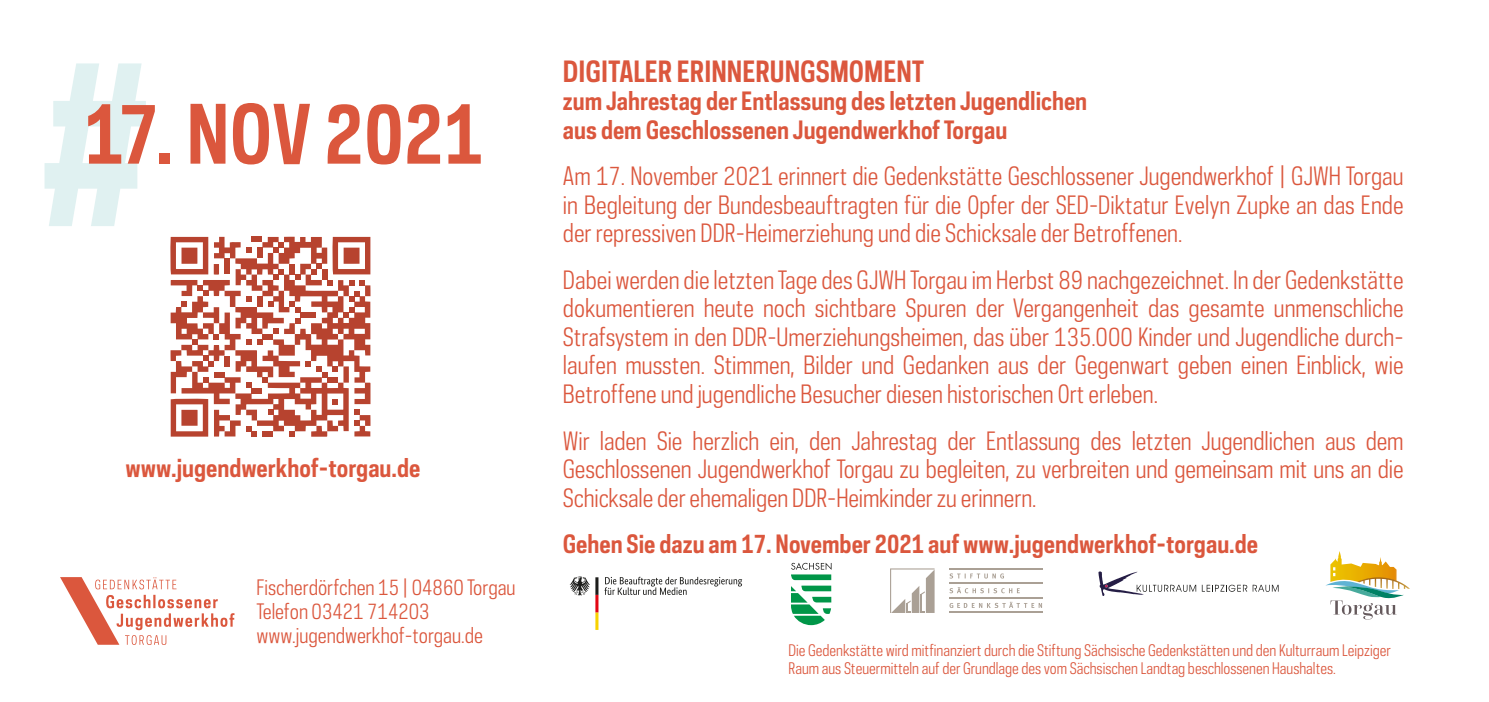
<style>
.page{position:relative;width:1489px;height:702px;background:#fff}
.page>*{position:absolute;margin:0;border:0;box-sizing:border-box;transform-origin:0 0}
.t1{font:700 76.75px "Galaxie Polaris Condensed";color:#db573d}
.t2{font:700 27.5px "Galaxie Polaris Condensed";color:#db573d}
.t3{font:23.75px/28.5px "Galaxie Polaris Condensed";color:#db573d;text-align:justify}
.t4{font:700 23.75px/28.5px "Galaxie Polaris Condensed";color:#db573d}
.t5{font:20px/24px "Galaxie Polaris Condensed";color:#db573d}
.t6{font:15px/18px "Galaxie Polaris Condensed";color:#db573d}
</style>
<div class="page">
<svg style="left:45px;top:63px;width:101px;height:163px"></svg>
<svg style="left:60px;top:577px;width:174px;height:68px"></svg>
<svg style="left:791px;top:562px;width:40px;height:63px"></svg>
<img style="left:1330px;top:551px;width:66px;height:27px">
<img style="left:1357px;top:577px;width:52px;height:12px">
<svg style="left:1325px;top:578px;width:78px;height:41px"></svg>
<svg style="left:604px;top:576px;width:138px;height:19px"></svg>
<svg style="left:569px;top:576px;width:29px;height:54px"></svg>
<svg style="left:890px;top:568px;width:44px;height:45px"></svg>
<svg style="left:949px;top:587px;width:70px;height:6px"></svg>
<svg style="left:949px;top:573px;width:54px;height:5px"></svg>
<hr style="left:949px;top:568px;width:94px;height:1px;background:#aaa095">
<hr style="left:949px;top:612px;width:94px;height:1px;background:#aaa095">
<hr style="left:949px;top:597px;width:94px;height:1px;background:#aaa095">
<hr style="left:949px;top:583px;width:94px;height:1px;background:#aaa095">
<svg style="left:949px;top:601px;width:93px;height:7px"></svg>
<svg style="left:1098px;top:571px;width:180px;height:25px"></svg>
<svg style="left:170px;top:237px;width:200px;height:199px"></svg>
<h1 class="t1" style="left:84px;top:83px;width:401px">17. NOV 2021</h1>
<p class="t4" style="left:126px;top:453px;width:296px">www.jugendwerkhof-torgau.de</p>
<p class="t5" style="left:256px;top:575px;width:260px">Fischerdörfchen 15 | 04860 Torgau<br>Telefon 03421 714203 www.jugendwerkhof-torgau.de</p>
<p class="t2" style="left:563px;top:53px;width:363px">DIGITALER ERINNERUNGSMOMENT</p>
<p class="t4" style="left:563px;top:87px;width:525px">zum Jahrestag der Entlassung des letzten Jugendlichen aus dem Geschlossenen Jugendwerkhof Torgau</p>
<p class="t3" style="left:563px;top:162px;width:842px">Am 17. November 2021 erinnert die Gedenkstätte Geschlossener Jugendwerkhof | GJWH Torgau in Begleitung der Bundesbeauftragten für die Opfer der SED-Diktatur Evelyn Zupke an das Ende der repressiven DDR-Heimerziehung und die Schicksale der Betroffenen.</p>
<p class="t3" style="left:563px;top:265px;width:842px">Dabei werden die letzten Tage des GJWH Torgau im Herbst 89 nachgezeichnet. In der Gedenkstätte dokumentieren heute noch sichtbare Spuren der Vergangenheit das gesamte unmenschliche Strafsystem in den DDR-Umerziehungsheimen, das über 135.000 Kinder und Jugendliche durch&shy;laufen mussten. Stimmen, Bilder und Gedanken aus der Gegenwart geben einen Einblick, wie Betroffene und jugendliche Besucher diesen historischen Ort erleben.</p>
<p class="t3" style="left:563px;top:426px;width:842px">Wir laden Sie herzlich ein, den Jahrestag der Entlassung des letzten Jugendlichen aus dem Geschlossenen Jugendwerkhof Torgau zu begleiten, zu verbreiten und gemeinsam mit uns an die Schicksale der ehemaligen DDR-Heimkinder zu erinnern.</p>
<p class="t4" style="left:563px;top:529px;width:696px">Gehen Sie dazu am 17. November 2021 auf www.jugendwerkhof-torgau.de</p>
<p class="t6" style="left:788px;top:640px;width:604px">Die Gedenkstätte wird mitfinanziert durch die Stiftung Sächsische Gedenkstätten und den Kulturraum Leipziger<br>Raum aus Steuermitteln auf der Grundlage des vom Sächsischen Landtag beschlossenen Haushaltes.</p>
</div>
